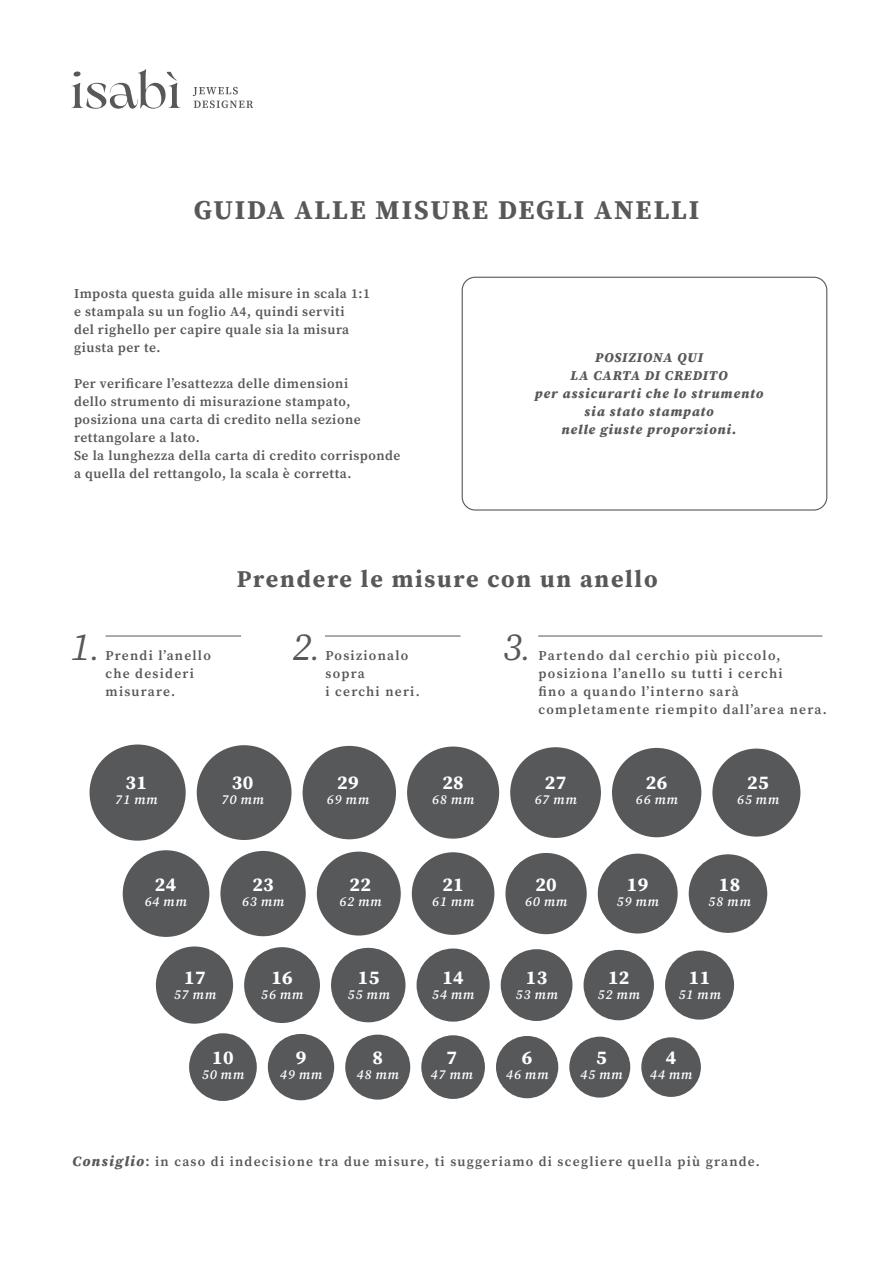
<style>
.page{position:relative;width:893px;height:1263px;background:#fff}
.page>*{position:absolute;margin:0;border:0;box-sizing:border-box;transform-origin:0 0}
.t1{font:italic 39px "Source Serif Pro";color:#57585a}
.t2{font:700 27px "Source Serif Pro";letter-spacing:.07em;color:#57585a}
.t3{font:700 24px "Source Serif Pro";letter-spacing:.075em;color:#57585a}
.t4{font:700 19.5px "Source Serif Pro";letter-spacing:.02em;color:#fff}
.t5{font:600 13.5px/18px "Source Serif Pro";letter-spacing:.04em;color:#57585a}
.t6{font:600 13.5px/18px "Source Serif Pro";letter-spacing:.095em;color:#57585a}
.t7{font:italic 600 13.5px "Source Serif Pro";letter-spacing:.06em;color:#fff}
.t8{font:italic 900 13.5px/18px "Source Serif Pro";letter-spacing:.075em;color:#57585a;text-align:center}
.s1{font-size:30px}
.s2{font-weight:900;font-style:italic;font-size:14.25px}
.s3{font-size:14.25px}
</style>
<div class="page">
<div style="left:641px;top:1037px;width:60px;height:60px;background:#57585a;border-radius:50%"></div>
<div style="left:569px;top:1037px;width:61px;height:60px;background:#57585a;border-radius:50%"></div>
<div style="left:496px;top:1036px;width:62px;height:62px;background:#57585a;border-radius:50%"></div>
<div style="left:421px;top:1035px;width:64px;height:64px;background:#57585a;border-radius:50%"></div>
<div style="left:345px;top:1034px;width:65px;height:65px;background:#57585a;border-radius:50%"></div>
<div style="left:268px;top:1034px;width:66px;height:66px;background:#57585a;border-radius:50%"></div>
<div style="left:189px;top:1033px;width:68px;height:68px;background:#57585a;border-radius:50%"></div>
<div style="left:665px;top:950px;width:69px;height:69px;background:#57585a;border-radius:50%"></div>
<div style="left:584px;top:950px;width:70px;height:70px;background:#57585a;border-radius:50%"></div>
<div style="left:501px;top:949px;width:71px;height:72px;background:#57585a;border-radius:50%"></div>
<div style="left:417px;top:948px;width:73px;height:74px;background:#57585a;border-radius:50%"></div>
<div style="left:331px;top:948px;width:74px;height:74px;background:#57585a;border-radius:50%"></div>
<div style="left:244px;top:947px;width:76px;height:76px;background:#57585a;border-radius:50%"></div>
<div style="left:156px;top:946px;width:77px;height:78px;background:#57585a;border-radius:50%"></div>
<div style="left:689px;top:854px;width:78px;height:79px;background:#57585a;border-radius:50%"></div>
<div style="left:598px;top:854px;width:80px;height:79px;background:#57585a;border-radius:50%"></div>
<div style="left:505px;top:853px;width:82px;height:81px;background:#57585a;border-radius:50%"></div>
<div style="left:412px;top:852px;width:82px;height:83px;background:#57585a;border-radius:50%"></div>
<div style="left:317px;top:851px;width:84px;height:84px;background:#57585a;border-radius:50%"></div>
<div style="left:220px;top:851px;width:86px;height:85px;background:#57585a;border-radius:50%"></div>
<div style="left:123px;top:850px;width:86px;height:87px;background:#57585a;border-radius:50%"></div>
<div style="left:712px;top:748px;width:88px;height:89px;background:#57585a;border-radius:50%"></div>
<div style="left:612px;top:748px;width:89px;height:89px;background:#57585a;border-radius:50%"></div>
<div style="left:510px;top:747px;width:91px;height:91px;background:#57585a;border-radius:50%"></div>
<div style="left:407px;top:746px;width:92px;height:93px;background:#57585a;border-radius:50%"></div>
<div style="left:303px;top:746px;width:93px;height:93px;background:#57585a;border-radius:50%"></div>
<div style="left:197px;top:745px;width:95px;height:95px;background:#57585a;border-radius:50%"></div>
<div style="left:90px;top:744px;width:96px;height:97px;background:#57585a;border-radius:50%"></div>
<hr style="left:106px;top:636px;width:135px;height:1px;background:#57585a">
<hr style="left:325px;top:636px;width:135px;height:1px;background:#57585a">
<hr style="left:538px;top:636px;width:284px;height:1px;background:#57585a">
<svg style="left:71px;top:69px;width:109px;height:40px"></svg>
<svg style="left:193px;top:87px;width:60px;height:21px"></svg>
<svg style="left:462px;top:277px;width:365px;height:234px"></svg>
<h2 class="t2" style="left:194px;top:191px;width:507px">GUIDA ALLE MISURE DEGLI ANELLI</h2>
<p class="t5" style="left:74px;top:284px;width:298px">Imposta questa guida alle misure in scala 1:1 e stampala su un foglio A4, quindi serviti<br>del righello per capire quale sia la misura giusta per te.</p>
<p class="t5" style="left:74px;top:374px;width:328px">Per verificare lʼesattezza delle dimensioni<br>dello strumento di misurazione stampato, posiziona una carta di credito nella sezione rettangolare a lato.<br>Se la lunghezza della carta di credito corrisponde a quella del rettangolo, la scala è corretta.</p>
<p class="t8" style="left:535px;top:348px;width:230px">POSIZIONA QUI<br>LA CARTA DI CREDITO<br>per assicurarti che lo strumento sia stato stampato<br>nelle giuste proporzioni.</p>
<h3 class="t3" style="left:237px;top:562px;width:422px">Prendere le misure con un anello</h3>
<h1 class="t1" style="left:70px;top:620px;width:30px">1<span class="s1">.</span></h1>
<h1 class="t1" style="left:292px;top:620px;width:29px">2<span class="s1">.</span></h1>
<h1 class="t1" style="left:502px;top:620px;width:29px">3<span class="s1">.</span></h1>
<p class="t6" style="left:106px;top:646px;width:107px">Prendi lʼanello che desideri misurare.</p>
<p class="t6" style="left:325px;top:646px;width:96px">Posizionalo sopra<br>i cerchi neri.</p>
<p class="t6" style="left:539px;top:646px;width:290px">Partendo dal cerchio più piccolo, posiziona lʼanello su tutti i cerchi<br>fino a quando lʼinterno sarà completamente riempito dallʼarea nera.</p>
<h3 class="t4" style="left:126px;top:769px;width:23px">31</h3>
<p class="t7" style="left:115px;top:790px;width:44px">71 mm</p>
<h3 class="t4" style="left:232px;top:769px;width:23px">30</h3>
<p class="t7" style="left:221px;top:790px;width:44px">70 mm</p>
<h3 class="t4" style="left:337px;top:769px;width:23px">29</h3>
<p class="t7" style="left:327px;top:790px;width:44px">69 mm</p>
<h3 class="t4" style="left:442px;top:769px;width:23px">28</h3>
<p class="t7" style="left:432px;top:790px;width:44px">68 mm</p>
<h3 class="t4" style="left:545px;top:769px;width:23px">27</h3>
<p class="t7" style="left:534px;top:790px;width:44px">67 mm</p>
<h3 class="t4" style="left:646px;top:769px;width:23px">26</h3>
<p class="t7" style="left:635px;top:790px;width:44px">66 mm</p>
<h3 class="t4" style="left:747px;top:769px;width:23px">25</h3>
<p class="t7" style="left:737px;top:790px;width:44px">65 mm</p>
<h3 class="t4" style="left:155px;top:870px;width:23px">24</h3>
<p class="t7" style="left:144px;top:892px;width:44px">64 mm</p>
<h3 class="t4" style="left:252px;top:870px;width:23px">23</h3>
<p class="t7" style="left:242px;top:892px;width:44px">63 mm</p>
<h3 class="t4" style="left:349px;top:870px;width:23px">22</h3>
<p class="t7" style="left:339px;top:892px;width:44px">62 mm</p>
<h3 class="t4" style="left:442px;top:870px;width:23px">21</h3>
<p class="t7" style="left:432px;top:892px;width:44px">61 mm</p>
<h3 class="t4" style="left:535px;top:870px;width:23px">20</h3>
<p class="t7" style="left:525px;top:892px;width:44px">60 mm</p>
<h3 class="t4" style="left:627px;top:870px;width:23px">19</h3>
<p class="t7" style="left:616px;top:892px;width:44px">59 mm</p>
<h3 class="t4" style="left:719px;top:870px;width:23px">18</h3>
<p class="t7" style="left:708px;top:892px;width:44px">58 mm</p>
<h3 class="t4" style="left:184px;top:963px;width:23px">17</h3>
<p class="t7" style="left:174px;top:985px;width:44px">57 mm</p>
<h3 class="t4" style="left:271px;top:963px;width:23px">16</h3>
<p class="t7" style="left:261px;top:985px;width:44px">56 mm</p>
<h3 class="t4" style="left:358px;top:963px;width:23px">15</h3>
<p class="t7" style="left:347px;top:985px;width:44px">55 mm</p>
<h3 class="t4" style="left:442px;top:963px;width:23px">14</h3>
<p class="t7" style="left:432px;top:985px;width:44px">54 mm</p>
<h3 class="t4" style="left:526px;top:963px;width:23px">13</h3>
<p class="t7" style="left:515px;top:985px;width:44px">53 mm</p>
<h3 class="t4" style="left:608px;top:963px;width:23px">12</h3>
<p class="t7" style="left:598px;top:985px;width:44px">52 mm</p>
<h3 class="t4" style="left:689px;top:963px;width:23px">11</h3>
<p class="t7" style="left:678px;top:985px;width:44px">51 mm</p>
<h3 class="t4" style="left:212px;top:1043px;width:23px">10</h3>
<p class="t7" style="left:202px;top:1065px;width:44px">50 mm</p>
<h3 class="t4" style="left:296px;top:1043px;width:12px">9</h3>
<p class="t7" style="left:280px;top:1065px;width:44px">49 mm</p>
<h3 class="t4" style="left:372px;top:1043px;width:12px">8</h3>
<p class="t7" style="left:357px;top:1065px;width:44px">48 mm</p>
<h3 class="t4" style="left:446px;top:1043px;width:12px">7</h3>
<p class="t7" style="left:431px;top:1065px;width:44px">47 mm</p>
<h3 class="t4" style="left:522px;top:1043px;width:12px">6</h3>
<p class="t7" style="left:506px;top:1065px;width:44px">46 mm</p>
<h3 class="t4" style="left:596px;top:1043px;width:12px">5</h3>
<p class="t7" style="left:580px;top:1065px;width:44px">45 mm</p>
<h3 class="t4" style="left:666px;top:1043px;width:12px">4</h3>
<p class="t7" style="left:650px;top:1065px;width:44px">44 mm</p>
<p class="t6" style="left:73px;top:1152px;width:689px"><span class="s2">Consiglio</span><span class="s3">:</span> in caso di indecisione tra due misure, ti suggeriamo di scegliere quella più grande.</p>
</div>
